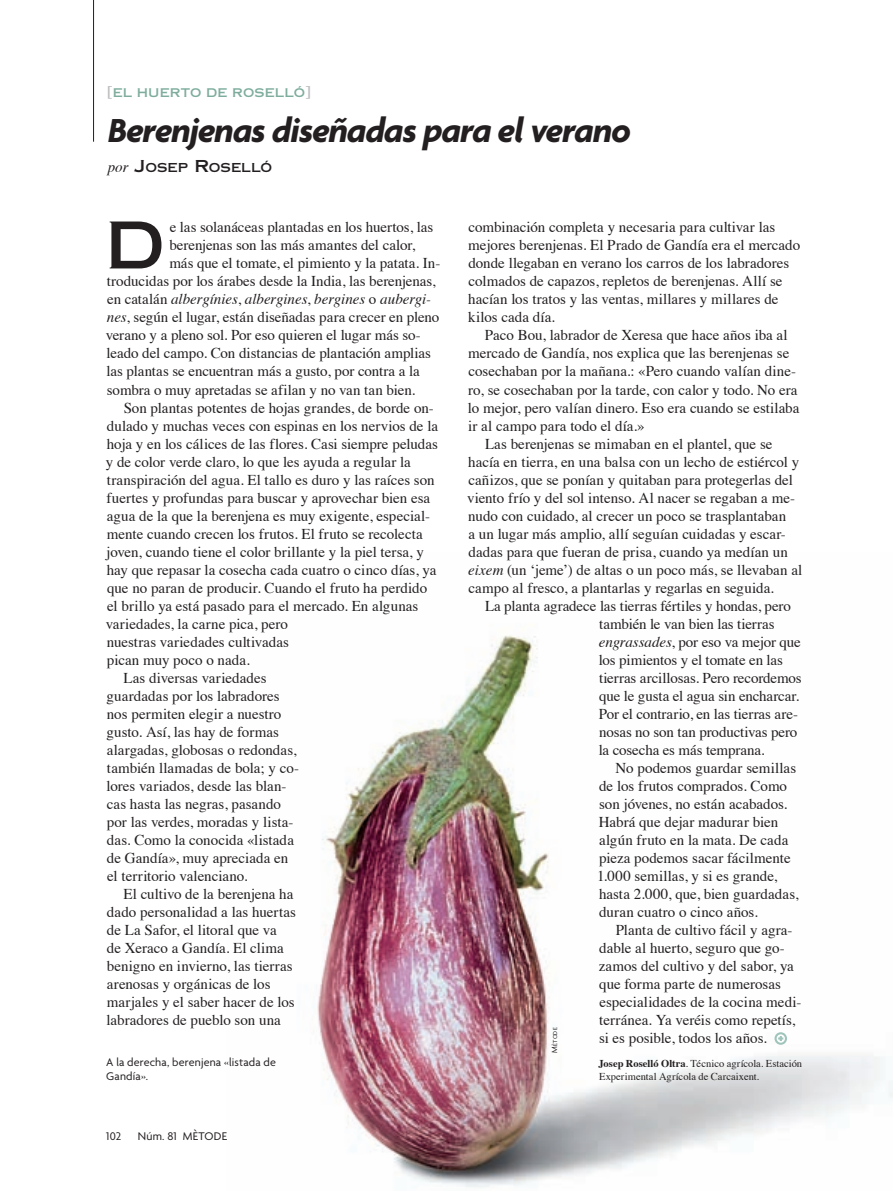
<style>
.page{position:relative;width:893px;height:1191px;background:#fff}
.page>*{position:absolute;margin:0;border:0;box-sizing:border-box;transform-origin:0 0}
.t1{font:64.5px "Copperplate Thirty One AB";color:#231f20}
.t2{font:italic 700 36px "Agenda";letter-spacing:-.025em;color:#231f20}
.t3{font:15px/18px "Times";color:#231f20}
.t4{font:italic 15px "Times";color:#231f20}
.t5{font:12.3px "Copperplate Thirty One AB";color:#231f20}
.t6{font:12px/14.2px "Agenda";letter-spacing:.015em;color:#231f20}
.t7{font:12px "Copperplate Thirty One AB";letter-spacing:.01em;color:#7ead9c}
.t8{font:10.5px/13.5px "Times";letter-spacing:.005em;color:#231f20}
.t9{font:6.15px "Agenda";letter-spacing:.035em;color:#231f20}
.s1{font-size:15px;color:#bcbdc0}
.s2{font-family:"Times";font-style:italic;font-size:15px}
.s3{font-size:16.5px}
.s4{font-style:normal}
.s5{font-style:italic}
.s6{font-weight:700}
.s7{font-size:8.25px}
</style>
<div class="page">
<img style="left:317px;top:635px;width:576px;height:553px">
<div style="left:774px;top:1032px;width:13px;height:12px;border:2px solid #9fc4bb;border-radius:50%"></div>
<svg style="left:778px;top:1036px;width:5px;height:5px"></svg>
<hr style="left:93px;top:0;width:1px;height:142px;background:#231f20">
<p class="t7" style="left:107px;top:86px;width:206px"><span class="s1">[</span>EL HUERTO DE ROSELLÓ<span class="s1">]</span></p>
<h2 class="t2" style="left:108px;top:116px;width:525px">Berenjenas diseñadas para el verano</h2>
<p class="t5" style="left:108px;top:161px;width:166px"><span class="s2">por</span> <span class="s3">J</span>OSEP <span class="s3">R</span>OSELLÓ</p>
<h1 class="t1" style="left:105px;top:208px;width:62px">D</h1>
<p class="t3" style="left:170px;top:220px;width:265px">e las solanáceas plantadas en los huertos, las</p>
<p class="t3" style="left:169px;top:238px;width:247px">berenjenas son las más amantes del calor,</p>
<p class="t3" style="left:169px;top:256px;width:272px">más que el tomate, el pimiento y la patata. In-</p>
<p class="t3" style="left:107px;top:274px;width:330px">troducidas por los árabes desde la India, las berenjenas,</p>
<p class="t4" style="left:107px;top:293px;width:326px"><span class="s4">en catalán</span> albergínies<span class="s4">,</span> albergines<span class="s4">,</span> bergines <span class="s4">o</span> aubergi-</p>
<p class="t3" style="left:107px;top:310px;width:334px"><span class="s5">nes</span>, según el lugar, están diseñadas para crecer en pleno</p>
<p class="t3" style="left:106px;top:328px;width:317px">verano y a pleno sol. Por eso quieren el lugar más so-</p>
<p class="t3" style="left:106px;top:346px;width:326px">leado del campo. Con distancias de plantación amplias</p>
<p class="t3" style="left:106px;top:364px;width:315px">las plantas se encuentran más a gusto, por contra a la</p>
<p class="t3" style="left:107px;top:382px;width:310px">sombra o muy apretadas se afilan y no van tan bien.</p>
<p class="t3" style="left:124px;top:400px;width:312px">Son plantas potentes de hojas grandes, de borde on-</p>
<p class="t3" style="left:107px;top:418px;width:333px">dulado y muchas veces con espinas en los nervios de la</p>
<p class="t3" style="left:107px;top:436px;width:333px">hoja y en los cálices de las flores. Casi siempre peludas</p>
<p class="t3" style="left:106px;top:454px;width:307px">y de color verde claro, lo que les ayuda a regular la</p>
<p class="t3" style="left:107px;top:472px;width:329px">transpiración del agua. El tallo es duro y las raíces son</p>
<p class="t3" style="left:107px;top:490px;width:325px">fuertes y profundas para buscar y aprovechar bien esa</p>
<p class="t3" style="left:107px;top:508px;width:325px">agua de la que la berenjena es muy exigente, especial-</p>
<p class="t3" style="left:107px;top:526px;width:317px">mente cuando crecen los frutos. El fruto se recolecta</p>
<p class="t3" style="left:106px;top:544px;width:319px">joven, cuando tiene el color brillante y la piel tersa, y</p>
<p class="t3" style="left:107px;top:562px;width:331px">hay que repasar la cosecha cada cuatro o cinco días, ya</p>
<p class="t3" style="left:107px;top:580px;width:322px">que no paran de producir. Cuando el fruto ha perdido</p>
<p class="t3" style="left:107px;top:598px;width:313px">el brillo ya está pasado para el mercado. En algunas</p>
<p class="t3" style="left:106px;top:616px;width:184px">variedades, la carne pica, pero</p>
<p class="t3" style="left:107px;top:634px;width:184px">nuestras variedades cultivadas</p>
<p class="t3" style="left:107px;top:652px;width:144px">pican muy poco o nada.</p>
<p class="t3" style="left:124px;top:670px;width:145px">Las diversas variedades</p>
<p class="t3" style="left:107px;top:688px;width:175px">guardadas por los labradores</p>
<p class="t3" style="left:107px;top:706px;width:176px">nos permiten elegir a nuestro</p>
<p class="t3" style="left:107px;top:724px;width:174px">gusto. Así, las hay de formas</p>
<p class="t3" style="left:107px;top:742px;width:191px">alargadas, globosas o redondas,</p>
<p class="t3" style="left:107px;top:760px;width:194px">también llamadas de bola; y co-</p>
<p class="t3" style="left:106px;top:778px;width:182px">lores variados, desde las blan-</p>
<p class="t3" style="left:107px;top:796px;width:176px">cas hasta las negras, pasando</p>
<p class="t3" style="left:107px;top:814px;width:188px">por las verdes, moradas y lista-</p>
<p class="t3" style="left:107px;top:832px;width:189px">das. Como la conocida «listada</p>
<p class="t3" style="left:107px;top:850px;width:183px">de Gandía», muy apreciada en</p>
<p class="t3" style="left:107px;top:868px;width:142px">el territorio valenciano.</p>
<p class="t3" style="left:124px;top:886px;width:171px">El cultivo de la berenjena ha</p>
<p class="t3" style="left:107px;top:904px;width:191px">dado personalidad a las huertas</p>
<p class="t3" style="left:107px;top:922px;width:171px">de La Safor, el litoral que va</p>
<p class="t3" style="left:107px;top:940px;width:178px">de Xeraco a Gandía. El clima</p>
<p class="t3" style="left:107px;top:958px;width:187px">benigno en invierno, las tierras</p>
<p class="t3" style="left:107px;top:976px;width:165px">arenosas y orgánicas de los</p>
<p class="t3" style="left:107px;top:994px;width:189px">marjales y el saber hacer de los</p>
<p class="t3" style="left:106px;top:1012px;width:176px">labradores de pueblo son una</p>
<p class="t6" style="left:106px;top:1056px;width:171px">A la derecha, berenjena «listada de<br>Gandía».</p>
<p class="t6" style="left:106px;top:1130px;width:16px">102</p>
<p class="t6" style="left:138px;top:1130px;width:91px">Núm. 81 MÈTODE</p>
<p class="t3" style="left:468px;top:220px;width:333px">combinación completa y necesaria para cultivar las mejores berenjenas. El Prado de Gandía era el mercado donde llegaban en verano los carros de los labradores colmados de capazos, repletos de berenjenas. Allí se hacían los tratos y las ventas, millares y millares de kilos cada día.</p>
<p class="t3" style="left:485px;top:328px;width:304px">Paco Bou, labrador de Xeresa que hace años iba al</p>
<p class="t3" style="left:468px;top:346px;width:323px">mercado de Gandía, nos explica que las berenjenas se</p>
<p class="t3" style="left:468px;top:364px;width:329px">cosechaban por la mañana.: «Pero cuando valían dine-</p>
<p class="t3" style="left:468px;top:382px;width:331px">ro, se cosechaban por la tarde, con calor y todo. No era</p>
<p class="t3" style="left:468px;top:400px;width:333px">lo mejor, pero valían dinero. Eso era cuando se estilaba</p>
<p class="t3" style="left:468px;top:418px;width:178px">ir al campo para todo el día.»</p>
<p class="t3" style="left:485px;top:436px;width:289px">Las berenjenas se mimaban en el plantel, que se</p>
<p class="t3" style="left:468px;top:454px;width:332px">hacía en tierra, en una balsa con un lecho de estiércol y</p>
<p class="t3" style="left:468px;top:472px;width:326px">cañizos, que se ponían y quitaban para protegerlas del</p>
<p class="t3" style="left:467px;top:490px;width:330px">viento frío y del sol intenso. Al nacer se regaban a me-</p>
<p class="t3" style="left:468px;top:508px;width:320px">nudo con cuidado, al crecer un poco se trasplantaban</p>
<p class="t3" style="left:468px;top:526px;width:319px">a un lugar más amplio, allí seguían cuidadas y escar-</p>
<p class="t3" style="left:468px;top:544px;width:321px">dadas para que fueran de prisa, cuando ya medían un</p>
<p class="t3" style="left:468px;top:562px;width:336px"><span class="s5">eixem</span> (un ‘jeme’) de altas o un poco más, se llevaban al</p>
<p class="t3" style="left:468px;top:580px;width:307px">campo al fresco, a plantarlas y regarlas en seguida.</p>
<p class="t3" style="left:485px;top:598px;width:307px">La planta agradece las tierras fértiles y hondas, pero</p>
<p class="t3" style="left:599px;top:616px;width:177px">también le van bien las tierras</p>
<p class="t3" style="left:599px;top:634px;width:203px"><span class="s5">engrassades</span>, por eso va mejor que</p>
<p class="t3" style="left:599px;top:652px;width:186px">los pimientos y el tomate en las</p>
<p class="t3" style="left:599px;top:670px;width:204px">tierras arcillosas. Pero recordemos</p>
<p class="t3" style="left:599px;top:688px;width:201px">que le gusta el agua sin encharcar.</p>
<p class="t3" style="left:599px;top:706px;width:201px">Por el contrario, en las tierras are-</p>
<p class="t3" style="left:599px;top:724px;width:200px">nosas no son tan productivas pero</p>
<p class="t3" style="left:599px;top:742px;width:167px">la cosecha es más temprana.</p>
<p class="t3" style="left:616px;top:760px;width:182px">No podemos guardar semillas</p>
<p class="t3" style="left:599px;top:778px;width:189px">de los frutos comprados. Como</p>
<p class="t3" style="left:599px;top:796px;width:190px">son jóvenes, no están acabados.</p>
<p class="t3" style="left:599px;top:814px;width:181px">Habrá que dejar madurar bien</p>
<p class="t3" style="left:599px;top:832px;width:191px">algún fruto en la mata. De cada</p>
<p class="t3" style="left:599px;top:850px;width:193px">pieza podemos sacar fácilmente</p>
<p class="t3" style="left:597px;top:868px;width:182px">1.000 semillas, y si es grande,</p>
<p class="t3" style="left:599px;top:886px;width:201px">hasta 2.000, que, bien guardadas,</p>
<p class="t3" style="left:599px;top:904px;width:160px">duran cuatro o cinco años.</p>
<p class="t3" style="left:616px;top:922px;width:178px">Planta de cultivo fácil y agra-</p>
<p class="t3" style="left:599px;top:940px;width:187px">dable al huerto, seguro que go-</p>
<p class="t3" style="left:599px;top:958px;width:196px">zamos del cultivo y del sabor, ya</p>
<p class="t3" style="left:599px;top:976px;width:183px">que forma parte de numerosas</p>
<p class="t3" style="left:599px;top:994px;width:204px">especialidades de la cocina medi-</p>
<p class="t3" style="left:599px;top:1012px;width:198px">terránea. Ya veréis como repetís,</p>
<p class="t3" style="left:599px;top:1030px;width:169px">si es posible, todos los años.</p>
<p class="t8" style="left:598px;top:1057px;width:205px"><span class="s6">Josep Roselló Oltra</span>. Técnico agrícola. Estación<br>Experimental Agrícola de Carcaixent.</p>
<p class="t9" style="left:553px;top:1052px;width:27px;rotate:-90deg"><span class="s7">M</span>ÈTODE</p>
</div>
